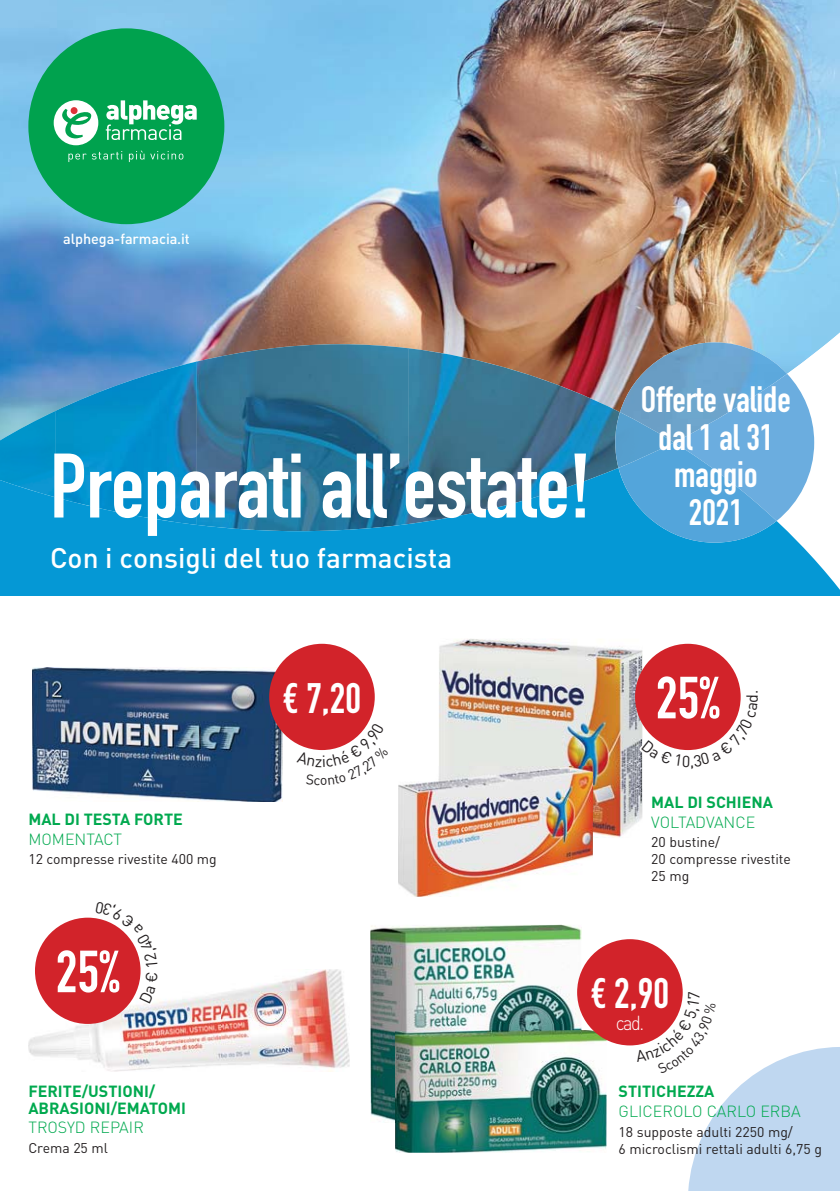
<style>
.page{position:relative;width:840px;height:1191px;background:#fff}
.page>*{position:absolute;margin:0;border:0;box-sizing:border-box;transform-origin:0 0}
.t1{font:700 89.8px "DIN Condensed";letter-spacing:-.005em;color:#fff}
.t2{font:700 58.4px "DIN Condensed";color:#fff}
.t3{font:700 42px "DIN Condensed";color:#fff}
.t4{font:700 36.2px/37.8px "DIN Condensed";color:#fff;text-align:center}
.t5{font:500 28px "DIN";color:#fff}
.t6{font:300 20px "DIN";color:#fff;scale:.9 1}
.t7{font:700 16px/17px "DIN";color:#00a94f}
.t8{font:300 16px "DIN";color:#00a94f}
.t9{font:500 14.4px "DIN";letter-spacing:-.005em;color:#fff}
.t10{font:14px/17px "DIN";color:#231f20}
</style>
<div class="page">
<img style="left:32px;top:667px;width:250px;height:135px">
<img style="left:370px;top:924px;width:211px;height:198px">
<img style="left:395px;top:1030px;width:211px;height:122px">
<img style="left:395px;top:1030px;width:186px;height:93px">
<img style="left:439px;top:639px;width:203px;height:218px">
<img style="left:0;top:0;width:839px;height:318px">
<img style="left:0;top:318px;width:839px;height:139px">
<img style="left:408px;top:348px;width:211px;height:120px">
<img style="left:196px;top:344px;width:212px;height:124px">
<img style="left:55px;top:361px;width:142px;height:107px">
<img style="left:0;top:411px;width:56px;height:57px">
<svg style="left:0;top:468px;width:839px;height:127px;background:#1492c7"></svg>
<div style="left:28px;top:28px;width:196px;height:196px;background:#00a24e;border-radius:50%"></div>
<div style="left:54px;top:100px;width:44px;height:45px;background:#fff;border-radius:50%"></div>
<svg style="left:62px;top:109px;width:30px;height:29px"></svg>
<div style="left:71px;top:107px;width:6px;height:7px;background:#dd333a;border-radius:50%"></div>
<svg style="left:106px;top:100px;width:90px;height:40px"></svg>
<svg style="left:68px;top:151px;width:54px;height:11px"></svg>
<svg style="left:129px;top:151px;width:15px;height:11px"></svg>
<svg style="left:150px;top:151px;width:33px;height:8px"></svg>
<img style="left:619px;top:342px;width:167px;height:32px">
<img style="left:615px;top:412px;width:3px;height:56px">
<svg style="left:618px;top:374px;width:195px;height:168px;background:#65aad8"></svg>
<img style="left:398px;top:781px;width:170px;height:115px">
<img style="left:438px;top:767px;width:154px;height:95px">
<img style="left:28px;top:969px;width:321px;height:102px">
<div style="left:269px;top:644px;width:105px;height:106px;background:#d2232a;border-radius:50%"></div>
<div style="left:35px;top:917px;width:105px;height:107px;background:#d2232a;border-radius:50%"></div>
<div style="left:576px;top:939px;width:106px;height:106px;background:#d2232a;border-radius:50%"></div>
<div style="left:634px;top:644px;width:106px;height:106px;background:#d2232a;border-radius:50%"></div>
<svg style="left:296px;top:723px;width:72px;height:28px"></svg>
<svg style="left:95px;top:918px;width:63px;height:85px"></svg>
<svg style="left:635px;top:991px;width:204px;height:200px"></svg>
<svg style="left:641px;top:691px;width:100px;height:78px"></svg>
<p class="t9" style="left:63px;top:234px;width:128px">alphega-farmacia.it</p>
<h1 class="t1" style="left:50px;top:453px;width:542px">Preparati all’estate!</h1>
<h3 class="t5" style="left:50px;top:548px;width:403px">Con i consigli del tuo farmacista</h3>
<p class="t7" style="left:28px;top:812px;width:156px">MAL DI TESTA FORTE</p>
<p class="t8" style="left:28px;top:829px;width:95px">MOMENTACT</p>
<p class="t10" style="left:28px;top:852px;width:190px">12 compresse rivestite 400 mg</p>
<h3 class="t3" style="left:283px;top:682px;width:80px">€ 7,20</h3>
<h3 class="t4" style="left:640px;top:384px;width:151px">Offerte valide dal 1 al 31 maggio<br>2021</h3>
<h2 class="t2" style="left:655px;top:676px;width:65px">25%</h2>
<p class="t7" style="left:651px;top:795px;width:123px">MAL DI SCHIENA</p>
<p class="t8" style="left:651px;top:812px;width:105px">VOLTADVANCE</p>
<p class="t10" style="left:651px;top:835px;width:141px">20 bustine/<br>20 compresse rivestite<br>25 mg</p>
<h2 class="t2" style="left:56px;top:950px;width:65px">25%</h2>
<p class="t7" style="left:28px;top:1084px;width:159px">FERITE/USTIONI/<br>ABRASIONI/EMATOMI</p>
<p class="t8" style="left:28px;top:1118px;width:117px">TROSYD REPAIR</p>
<p class="t10" style="left:28px;top:1141px;width:81px">Crema 25 ml</p>
<h3 class="t3" style="left:590px;top:978px;width:80px">€ 2,90</h3>
<h3 class="t6" style="left:615px;top:1011px;width:33px">cad.</h3>
<p class="t7" style="left:618px;top:1084px;width:97px">STITICHEZZA</p>
<p class="t8" style="left:618px;top:1101px;width:184px">GLICEROLO CARLO ERBA</p>
<p class="t10" style="left:618px;top:1124px;width:205px">18 supposte adulti 2250 mg/<br>6 microclismi rettali adulti 6,75 g</p>
</div>
